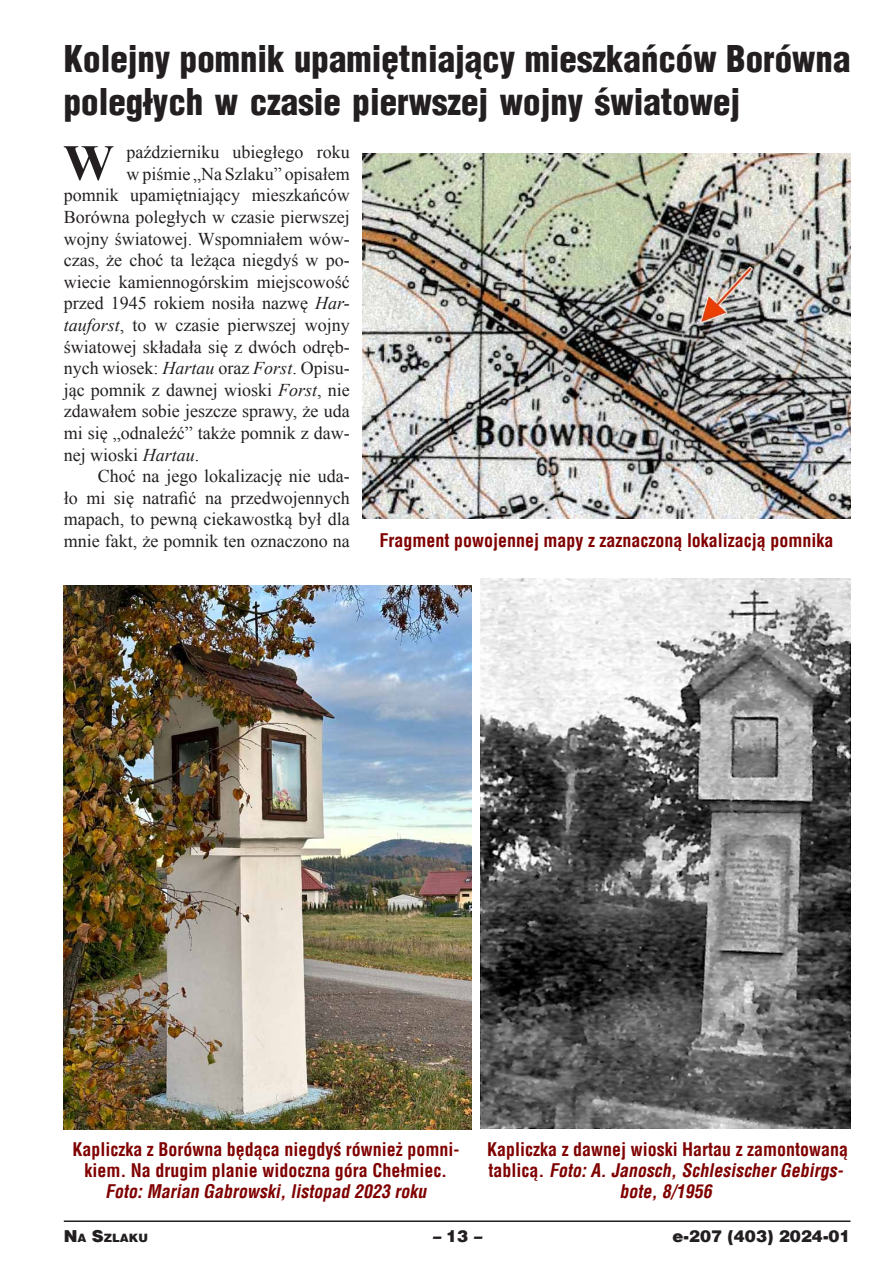
<style>
.page{position:relative;width:893px;height:1263px;background:#fff}
.page>*{position:absolute;margin:0;border:0;box-sizing:border-box;transform-origin:0 0}
.t1{font:700 50.55px "Times New Roman";color:#231f20}
.t2{font:900 36px/43.2px "Switzerland Cond";color:#231f20}
.t3{font:18px "Times New Roman";color:#231f20}
.t4{font:700 18px/21px "Switzerland Condensed";color:#800000;text-align:center}
.t5{font:italic 700 18px "Switzerland Condensed";color:#800000}
.t6{font:900 16.5px "Switzerland";color:#231f20}
.t7{font:italic 900 16.5px "Switzerland";color:#231f20}
.t8{font:900 11.55px "Switzerland";color:#231f20}
.s1{font-style:italic}
.s2{font-size:16.5px}
.s3{font-style:normal}
</style>
<div class="page">
<hr style="left:64px;top:1220px;width:786px;height:2px;background:#231f20">
<img style="left:362px;top:153px;width:488px;height:366px">
<img style="left:64px;top:585px;width:408px;height:544px">
<img style="left:481px;top:578px;width:369px;height:551px">
<h2 class="t2" style="left:64px;top:36px;width:788px">Kolejny pomnik upamiętniający mieszkańców Borówna poległych w czasie pierwszej wojny światowej</h2>
<h1 class="t1" style="left:63px;top:128px;width:52px">W</h1>
<p class="t3" style="left:127px;top:140px;width:225px">październiku ubiegłego roku</p>
<p class="t3" style="left:127px;top:162px;width:225px">w piśmie „Na Szlaku” opisałem</p>
<p class="t3" style="left:64px;top:183px;width:287px">pomnik upamiętniający mieszkańców</p>
<p class="t3" style="left:64px;top:205px;width:287px">Borówna poległych w czasie pierwszej</p>
<p class="t3" style="left:64px;top:226px;width:287px">wojny światowej. Wspomniałem wów-</p>
<p class="t3" style="left:64px;top:248px;width:287px">czas, że choć ta leżąca niegdyś w po-</p>
<p class="t3" style="left:64px;top:270px;width:287px">wiecie kamiennogórskim miejscowość</p>
<p class="t3" style="left:64px;top:291px;width:287px">przed 1945 rokiem nosiła nazwę <span class="s1">Har-</span></p>
<p class="t3" style="left:64px;top:313px;width:287px"><span class="s1">tauforst</span>, to w czasie pierwszej wojny</p>
<p class="t3" style="left:64px;top:334px;width:287px">światowej składała się z dwóch odręb-</p>
<p class="t3" style="left:64px;top:356px;width:287px">nych wiosek: <span class="s1">Hartau</span> oraz <span class="s1">Forst</span>. Opisu-</p>
<p class="t3" style="left:64px;top:378px;width:287px">jąc pomnik z dawnej wioski <span class="s1">Forst</span>, nie</p>
<p class="t3" style="left:64px;top:399px;width:287px">zdawałem sobie jeszcze sprawy, że uda</p>
<p class="t3" style="left:64px;top:421px;width:287px">mi się „odnaleźć” także pomnik z daw-</p>
<p class="t3" style="left:64px;top:442px;width:134px">nej wioski <span class="s1">Hartau</span>.</p>
<p class="t3" style="left:98px;top:464px;width:253px">Choć na jego lokalizację nie uda-</p>
<p class="t3" style="left:64px;top:486px;width:287px">ło mi się natrafić na przedwojennych</p>
<p class="t3" style="left:64px;top:507px;width:287px">mapach, to pewną ciekawostką był dla</p>
<p class="t3" style="left:64px;top:529px;width:287px">mnie fakt, że pomnik ten oznaczono na</p>
<p class="t4" style="left:380px;top:530px;width:455px">Fragment powojennej mapy z zaznaczoną lokalizacją pomnika</p>
<p class="t4" style="left:72px;top:1139px;width:388px">Kapliczka z Borówna będąca niegdyś również pomni&shy;kiem. Na drugim planie widoczna góra Chełmiec.</p>
<p class="t5" style="left:105px;top:1181px;width:323px">Foto: Marian Gabrowski, listopad 2023 roku</p>
<p class="t4" style="left:487px;top:1139px;width:362px">Kapliczka z dawnej wioski Hartau z zamontowaną tablicą. <span class="s1">Foto: A. Janosch, Schlesischer Gebirgs&shy;bote, 8/1956</span></p>
<p class="t8" style="left:64px;top:1231px;width:86px"><span class="s2">N</span>A <span class="s2">S</span>ZLAKU</p>
<p class="t7" style="left:432px;top:1227px;width:51px">– <span class="s3">13</span> –</p>
<p class="t6" style="left:672px;top:1227px;width:180px">e-207 (403) 2024-01</p>
</div>
